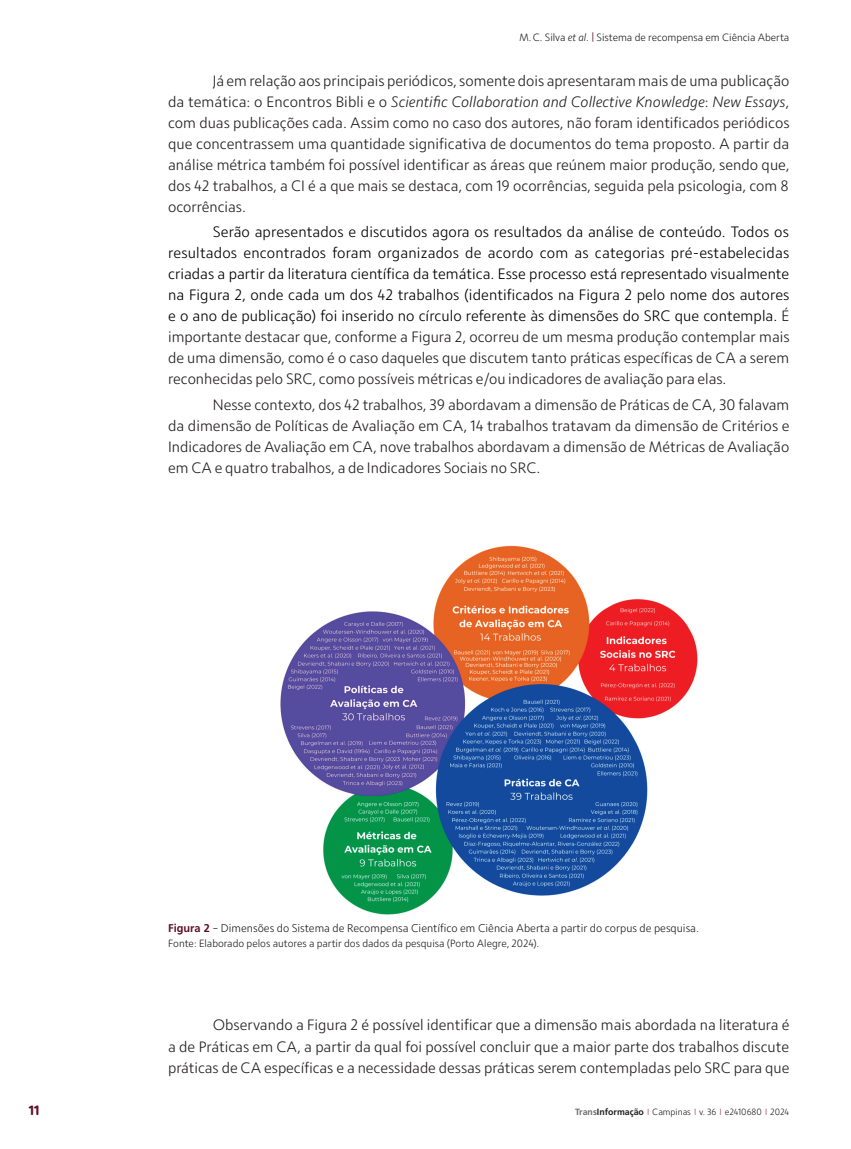
<style>
.page{position:relative;width:851px;height:1149px;background:#fff}
.page>*{position:absolute;margin:0;border:0;box-sizing:border-box;transform-origin:0 0}
.P1{font:300 15px/21px "Moniker Basic";color:#231f20;text-align:justify}
.P1-2{font:300 15px/21px "Moniker Basic";color:#000;text-align:justify}
.t1{font:700 13.5px "Moniker Basic";color:#5f1025}
.FIGURAS_Cabeçalho{font:300 11.25px "Moniker Basic";color:#231f20}
.Figuras_Note{font:300 10.5px "Moniker Basic";color:#231f20}
.t2{font:300 9px "Moniker Basic";color:#231f20}
.s1{font-style:italic}
.s2{font-weight:500;font-size:10.05px;color:#7f4051}
.s3{color:#231f20}
.s4{font-family:"Frutiger LT Std";font-weight:700;color:#5f1025}
.s5{font-family:"Frutiger LT Std";font-weight:700;color:#6c6d70}
.s6{font-family:"Frutiger LT Std";font-weight:700}
.s7{color:#7f4051}
</style>
<div class="page">
<img style="left:280px;top:545px;width:418px;height:370px">
<p class="Figuras_Note" style="left:519px;top:30px;width:271px">M.C. Silva <span class="s1">et al.</span> <span class="s2">|</span> Sistema de recompensa em Ciência Aberta</p>
<p class="P1" style="left:168px;top:70px;width:622px;text-indent:45px">Já em relação aos principais periódicos, somente dois apresentaram mais de uma publicação da temática: o Encontros Bibli e o <span class="s1">Scientific Collaboration and Collective Knowledge</span>: <span class="s1">New Essays</span>, com duas publicações cada. Assim como no caso dos autores, não foram identificados periódicos que concentrassem uma quantidade significativa de documentos do tema proposto. A partir da análise métrica também foi possível identificar as áreas que reúnem maior produção, sendo que, dos 42 trabalhos, a CI é a que mais se destaca, com 19 ocorrências, seguida pela psicologia, com 8 ocorrências.</p>
<p class="P1-2" style="left:168px;top:221px;width:623px;text-indent:45px">Serão apresentados e discutidos agora os resultados da análise de conteúdo. Todos os resultados encontrados foram organizados de acordo com as categorias pré-estabelecidas criadas a partir da literatura científica da temática. Esse processo está representado visualmente na Figura 2, onde cada um dos 42 trabalhos (identificados na Figura 2 pelo nome dos autores e o ano de publicação) foi inserido no círculo referente às dimensões do SRC que contempla. <span class="s3">É importante destacar que, conforme a Figura 2, ocorreu de um mesma produção contemplar mais de uma dimensão, como é o caso daqueles que discutem tanto práticas específicas de CA a serem reconhecidas pelo SRC, como possíveis métricas e/ou indicadores de avaliação para elas.</span></p>
<p class="P1" style="left:168px;top:393px;width:622px;text-indent:45px">Nesse contexto, dos 42 trabalhos, 39 abordavam a dimensão de Práticas de CA, 30 falavam da dimensão de Políticas de Avaliação em CA, 14 trabalhos tratavam da dimensão de Critérios e Indicadores de Avaliação em CA, nove trabalhos abordavam a dimensão de Métricas de Avaliação em CA e quatro trabalhos, a de Indicadores Sociais no SRC.</p>
<p class="FIGURAS_Cabeçalho" style="left:168px;top:920px;width:532px"><span class="s4">Figura 2</span> – Dimensões do Sistema de Recompensa Científico em Ciência Aberta a partir do corpus de pesquisa.</p>
<p class="Figuras_Note" style="left:168px;top:936px;width:372px">Fonte: Elaborado pelos autores a partir dos dados da pesquisa (Porto Alegre, 2024).</p>
<p class="P1" style="left:168px;top:1012px;width:622px;line-height:21.8px;text-indent:45px">Observando a Figura 2 é possível identificar que a dimensão mais abordada na literatura é a de Práticas em CA, a partir da qual foi possível concluir que a maior parte dos trabalhos discute práticas de CA específicas e a necessidade dessas práticas serem contempladas pelo SRC para que</p>
<p class="t1" style="left:29px;top:1100px;width:12px">11</p>
<p class="t2" style="left:575px;top:1105px;width:215px"><span class="s5">Trans</span><span class="s6">Informação</span> <span class="s7">I</span> Campinas <span class="s7">I</span> v. 36 <span class="s7">I</span> e2410680 <span class="s7">I</span> 2024</p>
</div>
